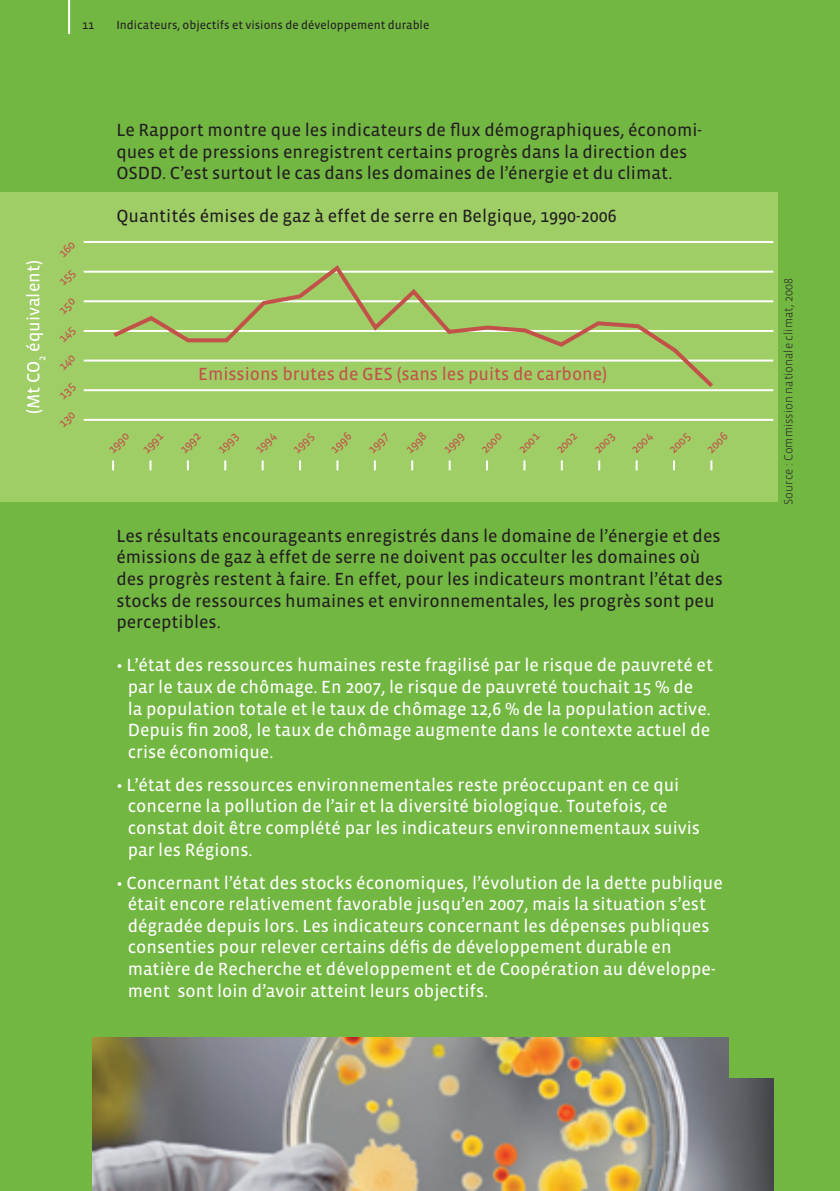
<style>
.page{position:relative;width:840px;height:1191px;background:#fff}
.page>*{position:absolute;margin:0;border:0;box-sizing:border-box;transform-origin:0 0}
.t1{font:18px/21.6px "Vista Sans Reg";color:#fff}
.t2{font:18px/21.6px "Vista Sans Reg";color:#231f20}
.t3{font:18px "Vista Sans Reg";color:#c25249}
.t4{font:12px "Vista Sans Reg";color:#c25249}
.t5{font:12px "Vista Sans Reg";color:#231f20}
.t6{font:300 12px "Vista Sans";color:#231f20}
</style>
<div class="page">
<div style="left:0;top:0;width:839px;height:1191px;background:#73b743"></div>
<div style="left:0;top:193px;width:777px;height:309px;background:#9fce66"></div>
<img style="left:93px;top:1037px;width:679px;height:154px">
<hr style="left:84px;top:419px;width:688px;height:2px;background:#fff">
<hr style="left:84px;top:389px;width:688px;height:2px;background:#fff">
<hr style="left:84px;top:359px;width:688px;height:2px;background:#fff">
<hr style="left:84px;top:330px;width:688px;height:2px;background:#fff">
<hr style="left:84px;top:300px;width:688px;height:2px;background:#fff">
<hr style="left:84px;top:271px;width:688px;height:2px;background:#fff">
<hr style="left:84px;top:241px;width:688px;height:2px;background:#fff">
<svg style="left:109px;top:265px;width:608px;height:125px"></svg>
<div style="left:729px;top:994px;width:50px;height:83px;background:#73b743"></div>
<hr style="left:68px;top:0;width:2px;height:34px;background:#fff">
<svg style="left:112px;top:460px;width:2px;height:10px"></svg>
<svg style="left:149px;top:460px;width:2px;height:10px"></svg>
<svg style="left:187px;top:460px;width:2px;height:10px"></svg>
<svg style="left:224px;top:460px;width:2px;height:10px"></svg>
<svg style="left:261px;top:460px;width:2px;height:10px"></svg>
<svg style="left:299px;top:460px;width:2px;height:10px"></svg>
<svg style="left:336px;top:460px;width:2px;height:10px"></svg>
<svg style="left:373px;top:460px;width:2px;height:10px"></svg>
<svg style="left:411px;top:460px;width:2px;height:10px"></svg>
<svg style="left:448px;top:460px;width:2px;height:10px"></svg>
<svg style="left:523px;top:460px;width:2px;height:10px"></svg>
<svg style="left:560px;top:460px;width:2px;height:10px"></svg>
<svg style="left:598px;top:460px;width:2px;height:10px"></svg>
<svg style="left:635px;top:460px;width:2px;height:10px"></svg>
<svg style="left:710px;top:460px;width:2px;height:10px"></svg>
<p class="t1" style="left:23px;top:414px;width:155px;rotate:-90deg">(Mt CO<sub>2</sub> équivalent)</p>
<p class="t5" style="left:82px;top:19px;width:13px">11</p>
<p class="t5" style="left:116px;top:19px;width:314px">Indicateurs, objectifs et visions de développement durable</p>
<p class="t2" style="left:116px;top:120px;width:587px">Le Rapport montre que les indicateurs de flux démographiques, économi&shy;ques et de pressions enregistrent certains progrès dans la direction des<br>OSDD. C’est surtout le cas dans les domaines de l’énergie et du climat.</p>
<p class="t2" style="left:116px;top:206px;width:501px">Quantités émises de gaz à effet de serre en Belgique, 1990-2006</p>
<p class="t3" style="left:198px;top:365px;width:410px">Emissions brutes de GES (sans les puits de carbone)</p>
<p class="t4" style="left:106px;top:447px;width:25px;rotate:-45deg">1990</p>
<p class="t4" style="left:140px;top:447px;width:25px;rotate:-45deg">1991</p>
<p class="t4" style="left:177px;top:447px;width:25px;rotate:-45deg">1992</p>
<p class="t4" style="left:215px;top:447px;width:25px;rotate:-45deg">1993</p>
<p class="t4" style="left:253px;top:447px;width:25px;rotate:-45deg">1994</p>
<p class="t4" style="left:290px;top:447px;width:25px;rotate:-45deg">1995</p>
<p class="t4" style="left:328px;top:447px;width:25px;rotate:-45deg">1996</p>
<p class="t4" style="left:365px;top:447px;width:25px;rotate:-45deg">1997</p>
<p class="t4" style="left:403px;top:447px;width:25px;rotate:-45deg">1998</p>
<p class="t4" style="left:440px;top:447px;width:25px;rotate:-45deg">1999</p>
<p class="t4" style="left:478px;top:447px;width:25px;rotate:-45deg">2000</p>
<p class="t4" style="left:516px;top:447px;width:25px;rotate:-45deg">2001</p>
<p class="t4" style="left:553px;top:447px;width:25px;rotate:-45deg">2002</p>
<p class="t4" style="left:591px;top:447px;width:25px;rotate:-45deg">2003</p>
<p class="t4" style="left:628px;top:447px;width:25px;rotate:-45deg">2004</p>
<p class="t4" style="left:666px;top:447px;width:25px;rotate:-45deg">2005</p>
<p class="t4" style="left:704px;top:447px;width:25px;rotate:-45deg">2006</p>
<p class="t2" style="left:116px;top:525px;width:607px">Les résultats encourageants enregistrés dans le domaine de l’énergie et des émissions de gaz à effet de serre ne doivent pas occulter les domaines où des progrès restent à faire. En effet, pour les indicateurs montrant l’état des stocks de ressources humaines et environnementales, les progrès sont peu perceptibles.</p>
<p class="t1" style="left:128px;top:655px;width:586px;text-indent:-11px">• L’état des ressources humaines reste fragilisé par le risque de pauvreté et par le taux de chômage. En 2007, le risque de pauvreté touchait 15 % de<br>la population totale et le taux de chômage 12,6 % de la population active.<br>Depuis fin 2008, le taux de chômage augmente dans le contexte actuel de crise économique.</p>
<p class="t1" style="left:128px;top:774px;width:573px;text-indent:-11px">• L’état des ressources environnementales reste préoccupant en ce qui concerne la pollution de l’air et la diversité biologique. Toutefois, ce constat doit être complété par les indicateurs environnementaux suivis par les Régions.</p>
<p class="t1" style="left:128px;top:872px;width:596px;text-indent:-11px">• Concernant l’état des stocks économiques, l’évolution de la dette publique était encore relativement favorable jusqu’en 2007, mais la situation s’est dégradée depuis lors. Les indicateurs concernant les dépenses publiques consenties pour relever certains défis de développement durable en matière de Recherche et développement et de Coopération au développe&shy;ment sont loin d’avoir atteint leurs objectifs.</p>
<p class="t6" style="left:782px;top:505px;width:228px;rotate:-90deg">Source : Commission nationale climat, 2008</p>
</div>
